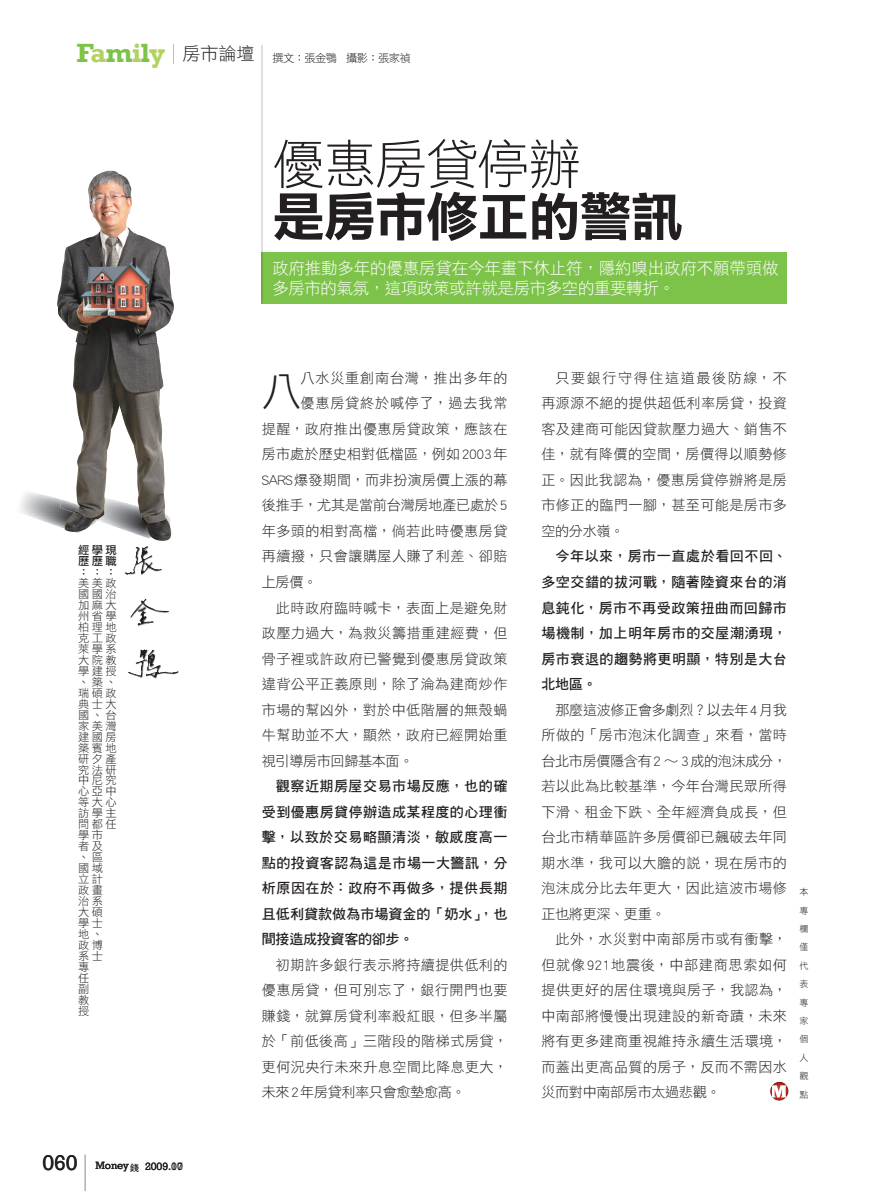
<style>
.page{position:relative;width:893px;height:1191px;background:#fff}
.page>*{position:absolute;margin:0;border:0;box-sizing:border-box;transform-origin:0 0}
.t1{font:52.5px "DF Li Hei Std W7 B5 pc H";letter-spacing:-.025em;color:#231f20}
.t2{font:52.5px "DF Li Hei Std W3 B5 pc V";letter-spacing:-.025em;color:#231f20}
.t3{font:39.6px "DF Hei Std W3 B5 pc V";color:#231f20}
.t4{font:21.75px "Rockwell";color:#231f20}
.t5{font:16.5px/19.5px "DF Hei Std W3 B5 pc V";letter-spacing:-.01em;color:#fff}
.t6{font:14.1px/25.5px "DF Hei Std W3 B5 pc V";letter-spacing:.03em;color:#231f20;text-align:justify}
.t7{font:14.1px/25.5px "DF Hei Std W7 B5 pc H";letter-spacing:.03em;color:#231f20;text-align:justify}
.t8{font:14.1px "DF Hei Std W3 B5 pc V";letter-spacing:.01em;color:#231f20}
.t9{font:14.1px "DF Hei Std W3 B5 pc V";letter-spacing:.06em;color:#231f20}
.t10{font:14.1px "DF Hei Std W3 B5 pc V";letter-spacing:-.015em;color:#231f20}
.t11{font:14.1px "DF Hei Std W3 B5 pc V";letter-spacing:-.025em;color:#231f20}
.t12{font:11.25px/10.9px "DF Li Hei Std W3 B5 pc V";letter-spacing:-.05em;color:#231f20;text-align:justify}
.t13{font:11.25px "DF Li Hei Std W5 B5 pc V";color:#231f20}
.t14{font:10.95px "Rockwell";letter-spacing:-.01em;color:#231f20}
.t15{font:9px/18.5px "DF Hei Std W3 B5 pc V";color:#231f20;text-align:justify}
.s1{font-family:"Rockwell";font-weight:700;font-size:27px;color:#7dc34a}
.s2{font-family:"Rockwell";font-weight:700;font-size:27px;color:#b0d360}
.s3{font-family:"DF Ming Std W5 B5 pc H";font-size:8.85px}
</style>
<div class="page">
<img style="left:144px;top:546px;width:18px;height:27px">
<img style="left:130px;top:599px;width:40px;height:27px">
<img style="left:128px;top:649px;width:51px;height:30px">
<img style="left:20px;top:492px;width:37px;height:34px">
<img style="left:57px;top:227px;width:117px;height:314px">
<div style="left:262px;top:252px;width:525px;height:51px;background:#7dc34a"></div>
<svg style="left:262px;top:45px;width:1px;height:258px"></svg>
<svg style="left:770px;top:1081px;width:18px;height:19px"></svg>
<svg style="left:771px;top:1085px;width:15px;height:12px"></svg>
<svg style="left:85px;top:1154px;width:1px;height:37px"></svg>
<svg style="left:173px;top:44px;width:1px;height:20px"></svg>
<p class="t12" style="left:77px;top:54px;width:336px"><span class="s1">F</span><span class="s2">a</span><span class="s1">m</span><span class="s2">i</span><span class="s1">l</span><span class="s2">y</span> <sup>房市論壇</sup> 撰文：張金鶚 攝影：張家禎</p>
<h1 class="t2" style="left:272px;top:143px;width:310px">優惠房貸停辦</h1>
<h1 class="t1" style="left:272px;top:196px;width:412px">是房市修正的警訊</h1>
<p class="t5" style="left:272px;top:260px;width:508px">政府推動多年的優惠房貸在今年畫下休止符，隱約嗅出政府不願帶頭做多房市的氣氛，這項政策或許就是房市多空的重要轉折。</p>
<p class="t13" style="left:78px;top:545px;width:39px">經學現</p>
<p class="t13" style="left:78px;top:556px;width:39px">歷歷職</p>
<p class="t13" style="left:105px;top:567px;width:8px">：</p>
<p class="t12" style="left:78px;top:579px;width:39px">美美政</p>
<p class="t12" style="left:78px;top:590px;width:39px">國國治</p>
<p class="t12" style="left:78px;top:601px;width:39px">加麻大</p>
<p class="t12" style="left:78px;top:611px;width:39px">州省學</p>
<p class="t12" style="left:78px;top:622px;width:39px">柏理地</p>
<p class="t12" style="left:78px;top:633px;width:39px">克工政</p>
<p class="t12" style="left:78px;top:644px;width:39px">萊學系</p>
<p class="t12" style="left:78px;top:655px;width:39px">大院教</p>
<p class="t12" style="left:78px;top:666px;width:39px">學建授</p>
<p class="t12" style="left:92px;top:677px;width:22px">築、</p>
<p class="t12" style="left:78px;top:688px;width:39px">瑞碩政</p>
<p class="t12" style="left:78px;top:699px;width:39px">典士大</p>
<p class="t12" style="left:105px;top:710px;width:12px">台</p>
<p class="t12" style="left:78px;top:721px;width:39px">家美灣</p>
<p class="t12" style="left:78px;top:732px;width:39px">建國房</p>
<p class="t12" style="left:78px;top:743px;width:39px">築賓地</p>
<p class="t12" style="left:78px;top:754px;width:39px">研夕產</p>
<p class="t12" style="left:78px;top:765px;width:39px">究法研</p>
<p class="t12" style="left:78px;top:776px;width:39px">中尼究</p>
<p class="t12" style="left:78px;top:787px;width:39px">心亞中</p>
<p class="t12" style="left:78px;top:798px;width:39px">等大心</p>
<p class="t12" style="left:78px;top:809px;width:39px">訪學主</p>
<p class="t12" style="left:78px;top:820px;width:39px">問都任</p>
<p class="t13" style="left:78px;top:567px;width:8px">：</p>
<p class="t13" style="left:92px;top:567px;width:8px">：</p>
<p class="t12" style="left:78px;top:677px;width:9px">、</p>
<p class="t12" style="left:78px;top:710px;width:22px">國、</p>
<p class="t12" style="left:78px;top:831px;width:26px">學市</p>
<p class="t12" style="left:78px;top:842px;width:26px">者及</p>
<p class="t12" style="left:92px;top:853px;width:12px">區</p>
<p class="t12" style="left:78px;top:864px;width:26px">國域</p>
<p class="t12" style="left:78px;top:875px;width:26px">立計</p>
<p class="t12" style="left:78px;top:886px;width:26px">政畫</p>
<p class="t12" style="left:78px;top:897px;width:25px">治系</p>
<p class="t12" style="left:78px;top:908px;width:26px">大碩</p>
<p class="t12" style="left:78px;top:919px;width:26px">學士</p>
<p class="t12" style="left:78px;top:930px;width:22px">地、</p>
<p class="t12" style="left:78px;top:941px;width:26px">政博</p>
<p class="t12" style="left:78px;top:952px;width:26px">系士</p>
<p class="t12" style="left:78px;top:853px;width:9px">、</p>
<p class="t12" style="left:78px;top:962px;width:12px">專任副教授</p>
<h3 class="t4" style="left:43px;top:1149px;width:36px">060</h3>
<p class="t14" style="left:171px;top:1159px;width:13px">10</p>
<p class="t14" style="left:96px;top:1159px;width:89px">Money<span class="s3">錢</span> 2009.07</p>
<h2 class="t3" style="left:262px;top:375px;width:41px">八</h2>
<p class="t9" style="left:300px;top:372px;width:208px">八水災重創南台灣，推出多年的</p>
<p class="t9" style="left:300px;top:398px;width:208px">優惠房貸終於喊停了，過去我常</p>
<p class="t6" style="left:262px;top:418px;width:247px">提醒，政府推出優惠房貸政策，應該在</p>
<p class="t8" style="left:262px;top:449px;width:247px">房市處於歷史相對低檔區，例如2003年</p>
<p class="t8" style="left:262px;top:474px;width:247px">SARS爆發期間，而非扮演房價上漲的幕</p>
<p class="t10" style="left:262px;top:500px;width:247px">後推手，尤其是當前台灣房地產已處於5</p>
<p class="t6" style="left:262px;top:520px;width:247px">年多頭的相對高檔，倘若此時優惠房貸</p>
<p class="t6" style="left:262px;top:545px;width:247px">再續撥，只會讓購屋人賺了利差、卻賠</p>
<p class="t6" style="left:262px;top:571px;width:57px">上房價。</p>
<p class="t6" style="left:276px;top:596px;width:233px">此時政府臨時喊卡，表面上是避免財</p>
<p class="t6" style="left:262px;top:622px;width:247px">政壓力過大，為救災籌措重建經費，但</p>
<p class="t6" style="left:262px;top:647px;width:247px">骨子裡或許政府已警覺到優惠房貸政策</p>
<p class="t6" style="left:262px;top:673px;width:247px">違背公平正義原則，除了淪為建商炒作</p>
<p class="t6" style="left:262px;top:698px;width:247px">市場的幫凶外，對於中低階層的無殼蝸</p>
<p class="t6" style="left:262px;top:724px;width:247px">牛幫助並不大，顯然，政府已經開始重</p>
<p class="t11" style="left:262px;top:755px;width:153px">視引導房市回歸基本面。</p>
<p class="t7" style="left:262px;top:775px;width:247px;text-indent:14px">觀察近期房屋交易市場反應，也的確受到優惠房貸停辦造成某程度的心理衝擊，以致於交易略顯清淡，敏感度高一點的投資客認為這是市場一大警訊，分析原因在於：政府不再做多，提供長期且低利貸款做為市場資金的「奶水」，也間接造成投資客的卻步。</p>
<p class="t6" style="left:262px;top:953px;width:247px;text-indent:14px">初期許多銀行表示將持續提供低利的優惠房貸，但可別忘了，銀行開門也要賺錢，就算房貸利率殺紅眼，但多半屬於「前低後高」三階段的階梯式房貸，更何況央行未來升息空間比降息更大，未來2年房貸利率只會愈墊愈高。</p>
<p class="t6" style="left:541px;top:367px;width:247px;text-indent:14px">只要銀行守得住這道最後防線，不再源源不絕的提供超低利率房貸，投資客及建商可能因貸款壓力過大、銷售不佳，就有降價的空間，房價得以順勢修正。因此我認為，優惠房貸停辦將是房市修正的臨門一腳，甚至可能是房市多空的分水嶺。</p>
<p class="t7" style="left:541px;top:545px;width:247px;text-indent:14px">今年以來，房市一直處於看回不回、多空交錯的拔河戰，隨著陸資來台的消息鈍化，房市不再受政策扭曲而回歸市場機制，加上明年房市的交屋潮湧現，房市衰退的趨勢將更明顯，特別是大台北地區。</p>
<p class="t6" style="left:541px;top:698px;width:247px;text-indent:14px">那麼這波修正會多劇烈？以去年4月我所做的「房市泡沫化調查」來看，當時台北市房價隱含有2 ∼ 3成的泡沫成分，若以此為比較基準，今年台灣民眾所得下滑、租金下跌、全年經濟負成長，但台北市精華區許多房價卻已飆破去年同期水準，我可以大膽的說，現在房市的泡沫成分比去年更大，因此這波市場修正也將更深、更重。</p>
<p class="t6" style="left:541px;top:928px;width:247px;text-indent:14px">此外，水災對中南部房市或有衝擊，但就像921地震後，中部建商思索如何提供更好的居住環境與房子，我認為，中南部將慢慢出現建設的新奇蹟，未來將有更多建商重視維持永續生活環境，而蓋出更高品質的房子，反而不需因水災而對中南部房市太過悲觀。</p>
<p class="t15" style="left:800px;top:884px;width:10px">本專欄僅代表專家個人觀點</p>
</div>
